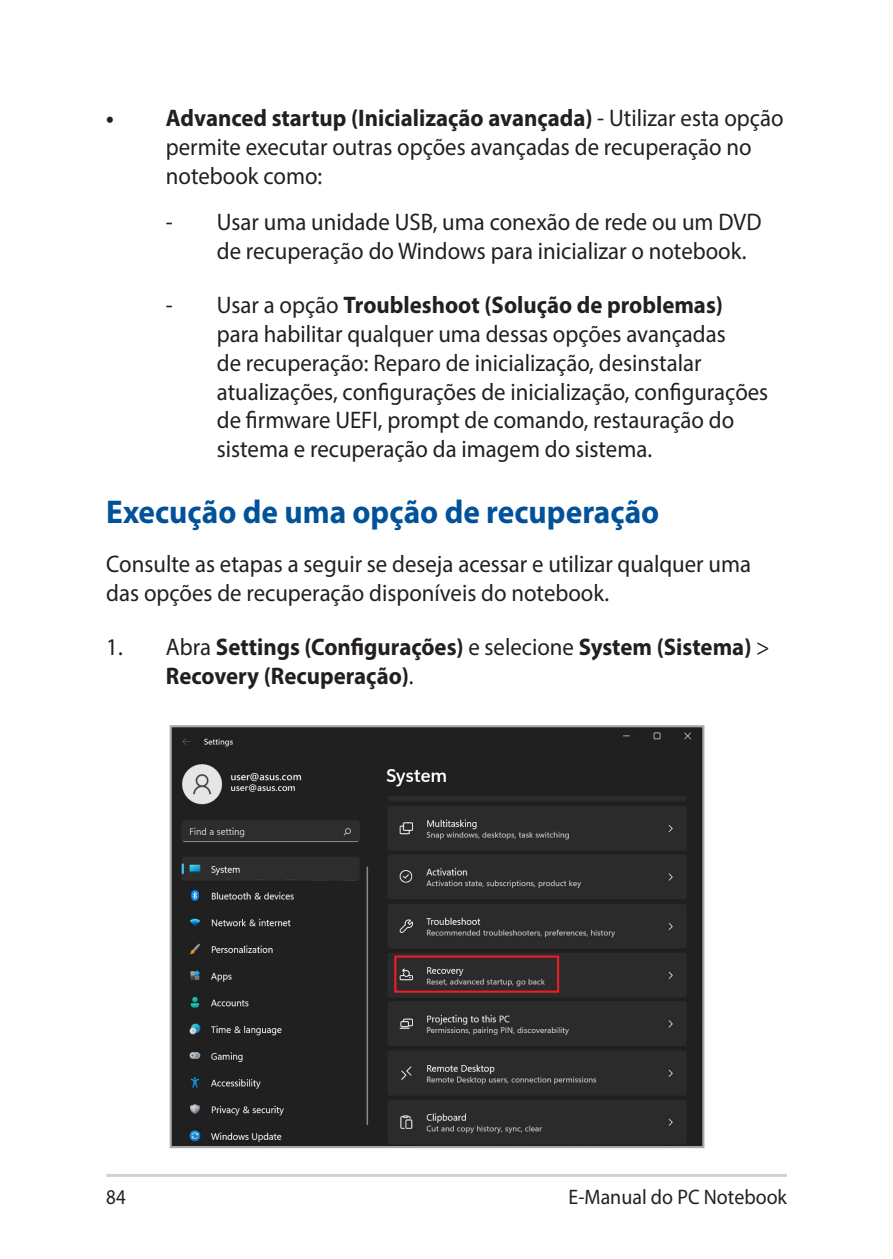
<style>
.page{position:relative;width:893px;height:1259px;background:#fff}
.page>*{position:absolute;margin:0;border:0;box-sizing:border-box;transform-origin:0 0}
.t1{font:700 33px "Myriad Pro";color:#01529a;scale:.95 1}
.t2{font:24px/28.8px "Myriad Pro";color:#231f20;scale:.95 1}
.t3{font:700 24px/28.8px "Myriad Pro";color:#231f20;scale:.95 1}
.t4{font:21px "Myriad Pro";color:#231f20;scale:.95 1}
.t5{font:21px "Myriad Pro";color:#231f20;scale:.9 1}
.s1{font-weight:700}
.s2{font-weight:400}
</style>
<div class="page">
<hr style="left:106px;top:1174px;width:681px;height:3px;background:#d1d2d4">
<img style="left:173px;top:728px;width:528px;height:417px">
<div style="left:170px;top:725px;width:534px;height:423px;border:2px solid #a8a9ad"></div>
<div style="left:394px;top:955px;width:165px;height:37px;border:2px solid #ee1d23"></div>
<p class="t2" style="left:166px;top:104px;width:652px;text-indent:-60px"><span class="s1">• Advanced startup (Inicialização avançada)</span> - Utilizar esta opção permite executar outras opções avançadas de recuperação no notebook como:</p>
<p class="t2" style="left:217px;top:207px;width:575px;text-indent:-51px">- Usar uma unidade USB, uma conexão de rede ou um DVD de recuperação do Windows para inicializar o notebook.</p>
<p class="t2" style="left:217px;top:290px;width:582px;text-indent:-51px">- Usar a opção <span class="s1">Troubleshoot (Solução de problemas) </span>para habilitar qualquer uma dessas opções avançadas<br>de recuperação: Reparo de inicialização, desinstalar atualizações, configurações de inicialização, configurações de firmware UEFI, prompt de comando, restauração do sistema e recuperação da imagem do sistema.</p>
<h1 class="t1" style="left:106px;top:490px;width:584px">Execução de uma opção de recuperação</h1>
<p class="t2" style="left:106px;top:549px;width:680px">Consulte as etapas a seguir se deseja acessar e utilizar qualquer uma das opções de recuperação disponíveis do notebook.</p>
<p class="t3" style="left:166px;top:631px;width:637px;text-indent:-60px"><span class="s2">1. Abra</span> Settings (Configurações) <span class="s2">e selecione</span> System (Sistema) <span class="s2">&gt;<br></span>Recovery (Recuperação)<span class="s2">.</span></p>
<p class="t5" style="left:106px;top:1184px;width:23px">84</p>
<p class="t4" style="left:569px;top:1184px;width:231px">E-Manual do PC Notebook</p>
</div>
